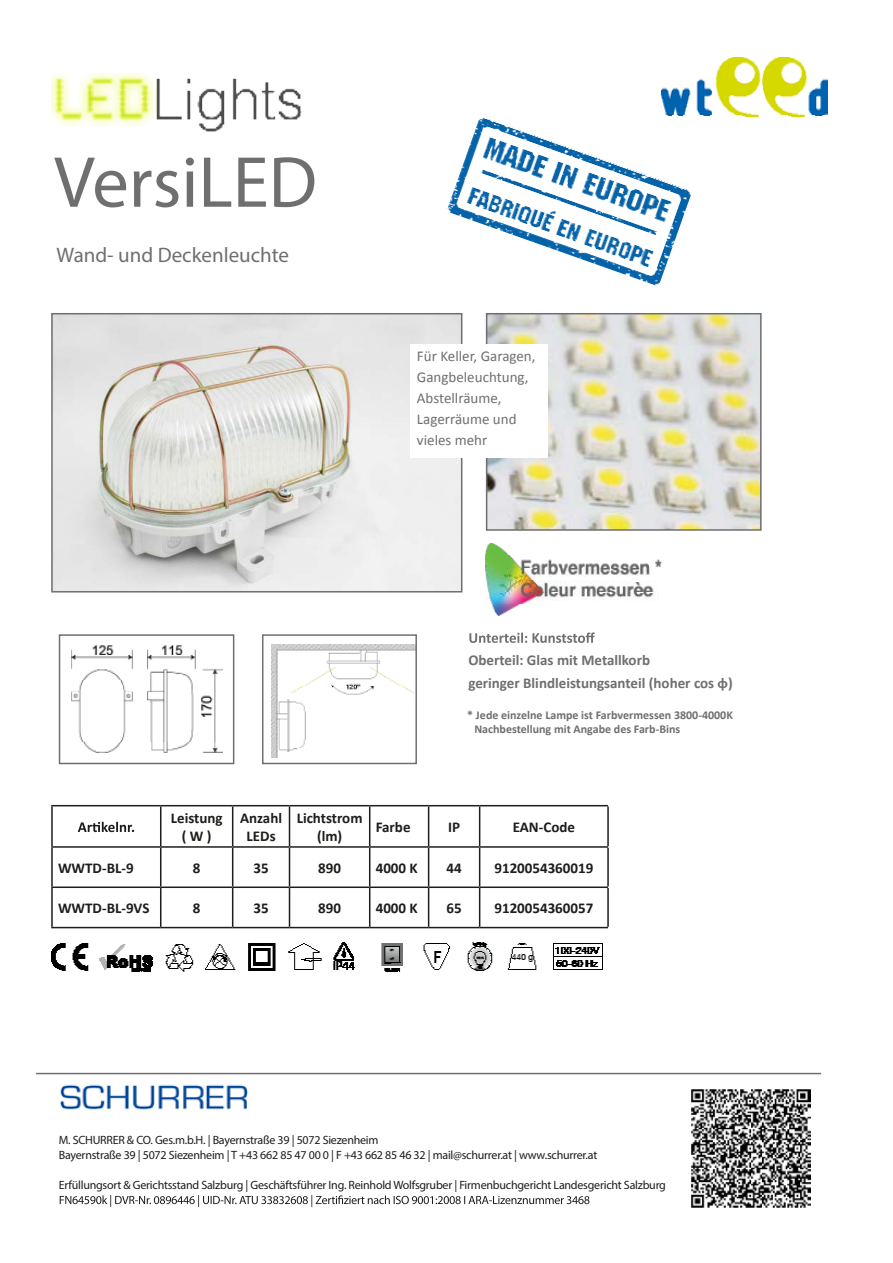
<style>
.page{position:relative;width:893px;height:1263px;background:#fff}
.page>*{position:absolute;margin:0;border:0;box-sizing:border-box;transform-origin:0 0}
.t1{font:72.75px "Myriad Pro";color:#706f6f}
.t2{font:21px "Myriad Pro";color:#706f6f}
.t3{font:700 15px/18px "Calibri";color:#1d1d1b;text-align:center}
.t4{font:15px/21px "Calibri";color:#706f6f}
.t5{font:700 15px/22.5px "Calibri";color:#706f6f}
.t6{font:12px/15px "Myriad Pro";letter-spacing:-.02em;color:#1d1d1b}
.t7{font:700 12px "Calibri";color:#706f6f}
</style>
<div class="page">
<img style="left:72px;top:645px;width:151px;height:107px">
<div style="left:59px;top:634px;width:175px;height:130px;border:2px solid #6d6e71"></div>
<img style="left:272px;top:645px;width:142px;height:112px">
<div style="left:262px;top:634px;width:155px;height:130px;border:2px solid #706f6f"></div>
<img style="left:54px;top:316px;width:405px;height:273px">
<div style="left:51px;top:313px;width:411px;height:279px;border:2px solid #706f6f"></div>
<img style="left:489px;top:316px;width:270px;height:212px">
<div style="left:486px;top:313px;width:276px;height:218px;border:2px solid #6d6e71"></div>
<svg style="left:469px;top:632px;width:126px;height:11px"></svg>
<div style="left:410px;top:344px;width:138px;height:114px;background:#fff"></div>
<hr style="left:51px;top:805px;width:110px;height:1px;background:#1d1d1b">
<hr style="left:51px;top:806px;width:2px;height:40px;background:#1d1d1b">
<hr style="left:161px;top:805px;width:72px;height:1px;background:#1d1d1b">
<hr style="left:160px;top:806px;width:1px;height:40px;background:#1d1d1b">
<hr style="left:233px;top:805px;width:56px;height:1px;background:#1d1d1b">
<hr style="left:232px;top:806px;width:1px;height:40px;background:#1d1d1b">
<hr style="left:289px;top:805px;width:81px;height:1px;background:#1d1d1b">
<hr style="left:289px;top:806px;width:1px;height:40px;background:#1d1d1b">
<hr style="left:370px;top:805px;width:59px;height:1px;background:#1d1d1b">
<hr style="left:369px;top:806px;width:1px;height:40px;background:#1d1d1b">
<hr style="left:429px;top:805px;width:51px;height:1px;background:#1d1d1b">
<hr style="left:428px;top:806px;width:1px;height:40px;background:#1d1d1b">
<hr style="left:480px;top:805px;width:128px;height:1px;background:#1d1d1b">
<hr style="left:479px;top:806px;width:1px;height:40px;background:#1d1d1b">
<hr style="left:607px;top:806px;width:2px;height:40px;background:#1d1d1b">
<hr style="left:51px;top:846px;width:110px;height:2px;background:#1d1d1b">
<hr style="left:51px;top:848px;width:2px;height:38px;background:#1d1d1b">
<hr style="left:161px;top:846px;width:72px;height:2px;background:#1d1d1b">
<hr style="left:160px;top:848px;width:1px;height:38px;background:#1d1d1b">
<hr style="left:233px;top:846px;width:56px;height:2px;background:#1d1d1b">
<hr style="left:232px;top:848px;width:1px;height:38px;background:#1d1d1b">
<hr style="left:289px;top:846px;width:81px;height:2px;background:#1d1d1b">
<hr style="left:289px;top:848px;width:1px;height:38px;background:#1d1d1b">
<hr style="left:370px;top:846px;width:59px;height:2px;background:#1d1d1b">
<hr style="left:369px;top:848px;width:1px;height:38px;background:#1d1d1b">
<hr style="left:429px;top:846px;width:51px;height:2px;background:#1d1d1b">
<hr style="left:428px;top:848px;width:1px;height:38px;background:#1d1d1b">
<hr style="left:480px;top:846px;width:128px;height:2px;background:#1d1d1b">
<hr style="left:479px;top:848px;width:1px;height:38px;background:#1d1d1b">
<hr style="left:607px;top:848px;width:2px;height:38px;background:#1d1d1b">
<hr style="left:51px;top:886px;width:110px;height:2px;background:#1d1d1b">
<hr style="left:51px;top:888px;width:2px;height:39px;background:#1d1d1b">
<hr style="left:161px;top:886px;width:72px;height:2px;background:#1d1d1b">
<hr style="left:160px;top:888px;width:1px;height:39px;background:#1d1d1b">
<hr style="left:233px;top:886px;width:56px;height:2px;background:#1d1d1b">
<hr style="left:232px;top:888px;width:1px;height:39px;background:#1d1d1b">
<hr style="left:289px;top:886px;width:81px;height:2px;background:#1d1d1b">
<hr style="left:289px;top:888px;width:1px;height:39px;background:#1d1d1b">
<hr style="left:370px;top:886px;width:59px;height:2px;background:#1d1d1b">
<hr style="left:369px;top:888px;width:1px;height:39px;background:#1d1d1b">
<hr style="left:429px;top:886px;width:51px;height:2px;background:#1d1d1b">
<hr style="left:428px;top:888px;width:1px;height:39px;background:#1d1d1b">
<hr style="left:480px;top:886px;width:128px;height:2px;background:#1d1d1b">
<hr style="left:479px;top:888px;width:1px;height:39px;background:#1d1d1b">
<hr style="left:607px;top:888px;width:2px;height:39px;background:#1d1d1b">
<hr style="left:51px;top:927px;width:110px;height:1px;background:#1d1d1b">
<hr style="left:161px;top:927px;width:72px;height:1px;background:#1d1d1b">
<hr style="left:233px;top:927px;width:56px;height:1px;background:#1d1d1b">
<hr style="left:289px;top:927px;width:81px;height:1px;background:#1d1d1b">
<hr style="left:370px;top:927px;width:59px;height:1px;background:#1d1d1b">
<hr style="left:429px;top:927px;width:51px;height:1px;background:#1d1d1b">
<hr style="left:480px;top:927px;width:128px;height:1px;background:#1d1d1b">
<svg style="left:78px;top:822px;width:56px;height:10px"></svg>
<img style="left:691px;top:1089px;width:119px;height:119px">
<img style="left:447px;top:117px;width:244px;height:169px">
<hr style="left:36px;top:1073px;width:785px;height:1px;background:#706f6f">
<svg style="left:60px;top:1195px;width:529px;height:12px"></svg>
<img style="left:60px;top:1084px;width:188px;height:26px">
<img style="left:51px;top:73px;width:251px;height:59px">
<img style="left:486px;top:543px;width:175px;height:72px">
<img style="left:661px;top:58px;width:166px;height:58px">
<img style="left:51px;top:942px;width:551px;height:30px">
<h1 class="t1" style="left:54px;top:137px;width:265px">VersiLED</h1>
<h2 class="t2" style="left:57px;top:242px;width:234px">Wand- und Deckenleuchte</h2>
<p class="t4" style="left:417px;top:345px;width:120px">Für Keller, Garagen,<br>Gangbeleuchtung,<br>Abstellräume,<br>Lagerräume und vieles mehr</p>
<p class="t5" style="left:468px;top:649px;width:266px">Oberteil: Glas mit Metallkorb<br>geringer Blindleistungsanteil (hoher cos φ)</p>
<p class="t7" style="left:467px;top:708px;width:267px">* Jede einzelne Lampe ist Farbvermessen 3800-4000K</p>
<p class="t7" style="left:474px;top:722px;width:207px">Nachbestellung mit Angabe des Farb-Bins</p>
<p class="t3" style="left:171px;top:809px;width:53px">Leistung ( W )</p>
<p class="t3" style="left:240px;top:809px;width:44px">Anzahl<br>LEDs</p>
<p class="t3" style="left:297px;top:809px;width:67px">Lichtstrom (lm)</p>
<p class="t3" style="left:376px;top:818px;width:36px">Farbe</p>
<p class="t3" style="left:448px;top:818px;width:13px">IP</p>
<p class="t3" style="left:513px;top:818px;width:64px">EAN-Code</p>
<p class="t3" style="left:58px;top:859px;width:77px">WWTD-BL-9</p>
<p class="t3" style="left:193px;top:859px;width:9px">8</p>
<p class="t3" style="left:254px;top:859px;width:17px">35</p>
<p class="t3" style="left:318px;top:859px;width:24px">890</p>
<p class="t3" style="left:376px;top:859px;width:44px">4000 K</p>
<p class="t3" style="left:447px;top:859px;width:17px">44</p>
<p class="t3" style="left:494px;top:859px;width:100px">9120054360019</p>
<p class="t3" style="left:58px;top:899px;width:93px">WWTD-BL-9VS</p>
<p class="t3" style="left:193px;top:899px;width:9px">8</p>
<p class="t3" style="left:254px;top:899px;width:17px">35</p>
<p class="t3" style="left:318px;top:899px;width:24px">890</p>
<p class="t3" style="left:376px;top:899px;width:44px">4000 K</p>
<p class="t3" style="left:447px;top:899px;width:17px">65</p>
<p class="t3" style="left:494px;top:899px;width:100px">9120054360057</p>
<p class="t6" style="left:59px;top:1132px;width:540px">M. SCHURRER &amp; CO. Ges.m.b.H. | Bayernstraße 39 | 5072 Siezenheim<br>Bayernstraße 39 | 5072 Siezenheim | T +43 662 85 47 00 0 | F +43 662 85 46 32 | mail@schurrer.at | www.schurrer.at</p>
<p class="t6" style="left:59px;top:1177px;width:609px">Erfüllungsort &amp; Gerichtsstand Salzburg | Geschäftsführer Ing. Reinhold Wolfsgruber | Firmenbuchgericht Landesgericht Salzburg</p>
</div>
